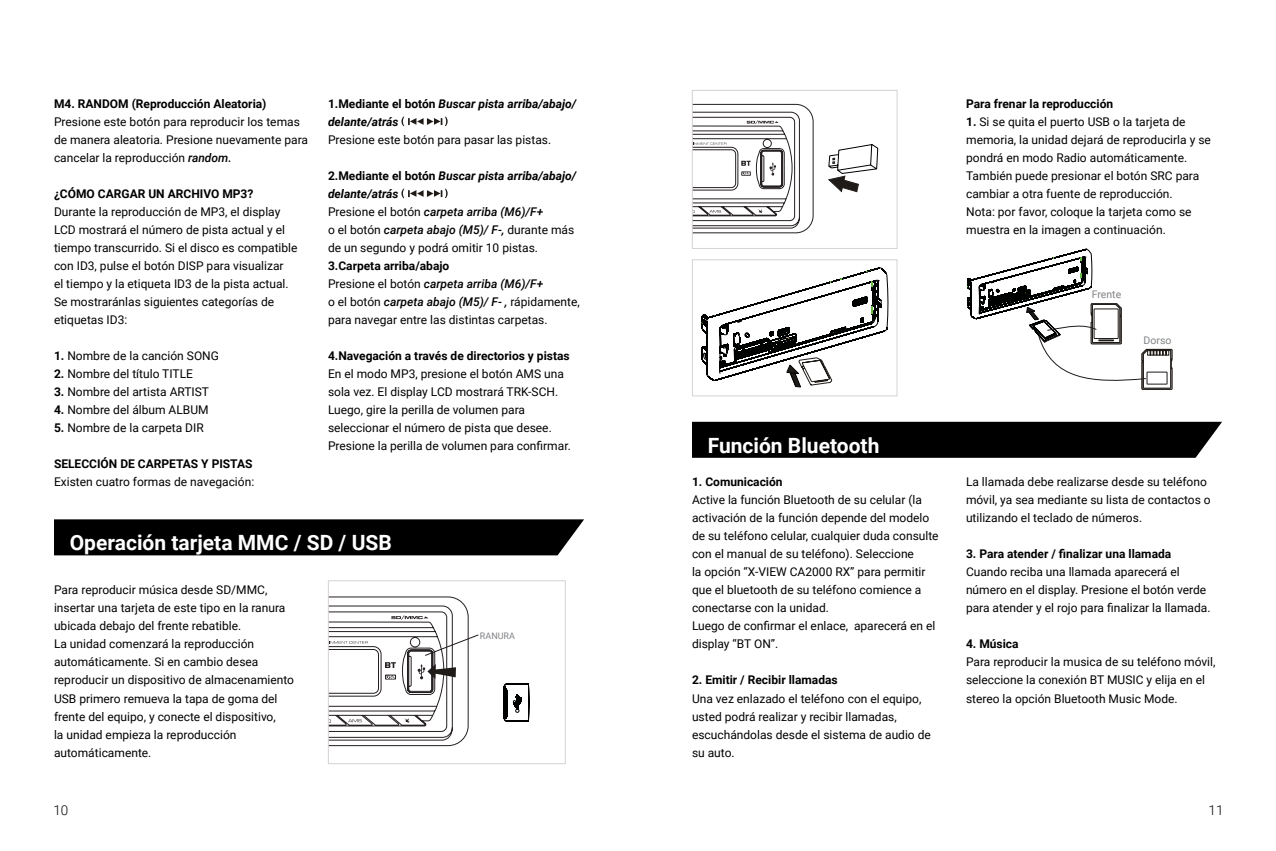
<style>
.page{position:relative;width:1276px;height:851px;background:#fff}
.page>*{position:absolute;margin:0;border:0;box-sizing:border-box;transform-origin:0 0}
.t1{font:700 21px "Roboto";color:#fff}
.t2{font:300 13.5px "Roboto";color:#000}
.t3{font:12px/18px "Roboto";color:#000}
.t4{font:700 12px "Roboto";color:#000}
.t5{font:italic 700 12px/18px "Roboto";color:#000}
.t6{font:10.5px "Roboto";color:#808285}
.t7{font:9px "Roboto";color:#808285}
.s1{font-weight:500;font-style:italic}
.s2{font-weight:700}
.s3{font-style:normal}
.s4{font-weight:700;font-style:italic}
</style>
<div class="page">
<div style="left:692px;top:421px;width:530px;height:36px;background:#000"></div>
<div style="left:54px;top:519px;width:530px;height:36px;background:#000"></div>
<svg style="left:401px;top:117px;width:46px;height:9px"></svg>
<svg style="left:401px;top:189px;width:46px;height:9px"></svg>
<svg style="left:694px;top:104px;width:119px;height:129px"></svg>
<svg style="left:967px;top:249px;width:205px;height:141px"></svg>
<svg style="left:330px;top:596px;width:149px;height:150px"></svg>
<div style="left:328px;top:580px;width:238px;height:184px;border:1px solid #d6d2d1"></div>
<svg style="left:504px;top:683px;width:25px;height:38px"></svg>
<div style="left:692px;top:90px;width:205px;height:159px;border:1px solid #d6d2d1"></div>
<div style="left:692px;top:259px;width:205px;height:137px;border:1px solid #d6d2d1"></div>
<svg style="left:700px;top:267px;width:188px;height:120px"></svg>
<svg style="left:828px;top:144px;width:50px;height:48px"></svg>
<p class="t4" style="left:54px;top:95px;width:214px">M4. RANDOM (Reproducción Aleatoria)</p>
<p class="t3" style="left:54px;top:112px;width:255px">Presione este botón para reproducir los temas de manera aleatoria. Presione nuevamente para cancelar la reproducción <span class="s1">random.</span></p>
<p class="t4" style="left:54px;top:185px;width:201px">¿CÓMO CARGAR UN ARCHIVO MP3?</p>
<p class="t3" style="left:54px;top:202px;width:245px">Durante la reproducción de MP3, el display LCD mostrará el número de pista actual y el tiempo transcurrido. Si el disco es compatible con ID3, pulse el botón DISP para visualizar<br>el tiempo y la etiqueta ID3 de la pista actual.<br>Se mostraránlas siguientes categorías de etiquetas ID3:</p>
<p class="t3" style="left:54px;top:346px;width:166px"><span class="s2">1.</span> Nombre de la canción SONG</p>
<p class="t3" style="left:54px;top:364px;width:140px"><span class="s2">2.</span> Nombre del título TITLE</p>
<p class="t3" style="left:54px;top:382px;width:157px"><span class="s2">3.</span> Nombre del artista ARTIST</p>
<p class="t3" style="left:54px;top:400px;width:156px"><span class="s2">4.</span> Nombre del álbum ALBUM</p>
<p class="t3" style="left:54px;top:418px;width:151px"><span class="s2">5.</span> Nombre de la carpeta DIR</p>
<p class="t4" style="left:54px;top:455px;width:200px">SELECCIÓN DE CARPETAS Y PISTAS</p>
<p class="t3" style="left:54px;top:472px;width:202px">Existen cuatro formas de navegación:</p>
<p class="t5" style="left:328px;top:94px;width:250px"><span class="s3">1.Mediante el botón</span> Buscar pista arriba/abajo/ delante/atrás</p>
<p class="t3" style="left:328px;top:130px;width:225px">Presione este botón para pasar las pistas.</p>
<p class="t3" style="left:328px;top:166px;width:250px"><span class="s2">2.Mediante el botón</span> <span class="s4">Buscar pista arriba/abajo/ delante/atrás<br></span>Presione el botón <span class="s1">carpeta arriba (M6)/F+<br></span>o el botón <span class="s1">carpeta abajo (M5)/ F-,</span> durante más de un segundo y podrá omitir 10 pistas.</p>
<p class="t3" style="left:328px;top:256px;width:253px"><span class="s2">3.Carpeta arriba/abajo<br></span>Presione el botón <span class="s1">carpeta arriba (M6)/F+<br></span>o el botón <span class="s1">carpeta abajo (M5)/ F- ,</span> rápidamente, para navegar entre las distintas carpetas.</p>
<p class="t4" style="left:328px;top:347px;width:243px">4.Navegación a través de directorios y pistas</p>
<p class="t3" style="left:328px;top:364px;width:244px">En el modo MP3, presione el botón AMS una sola vez. El display LCD mostrará TRK-SCH.<br>Luego, gire la perilla de volumen para seleccionar el número de pista que desee.<br>Presione la perilla de volumen para confirmar.</p>
<h1 class="t1" style="left:70px;top:528px;width:323px">Operación tarjeta MMC / SD / USB</h1>
<p class="t3" style="left:54px;top:580px;width:241px">Para reproducir música desde SD/MMC, insertar una tarjeta de este tipo en la ranura ubicada debajo del frente rebatible.<br>La unidad comenzará la reproducción automáticamente. Si en cambio desea reproducir un dispositivo de almacenamiento USB primero remueva la tapa de goma del frente del equipo, y conecte el dispositivo,<br>la unidad empieza la reproducción automáticamente.</p>
<p class="t7" style="left:480px;top:629px;width:37px">RANURA</p>
<p class="t4" style="left:966px;top:95px;width:149px">Para frenar la reproducción</p>
<p class="t3" style="left:966px;top:112px;width:246px"><span class="s2">1.</span> Si se quita el puerto USB o la tarjeta de memoria, la unidad dejará de reproducirla y se pondrá en modo Radio automáticamente.<br>También puede presionar el botón SRC para cambiar a otra fuente de reproducción.<br>Nota: por favor, coloque la tarjeta como se muestra en la imagen a continuación.</p>
<p class="t6" style="left:1091px;top:287px;width:31px">Frente</p>
<p class="t6" style="left:1143px;top:333px;width:29px">Dorso</p>
<h1 class="t1" style="left:708px;top:430px;width:173px">Función Bluetooth</h1>
<p class="t4" style="left:692px;top:473px;width:92px">1. Comunicación</p>
<p class="t3" style="left:692px;top:490px;width:248px">Active la función Bluetooth de su celular (la activación de la función depende del modelo de su teléfono celular, cualquier duda consulte con el manual de su teléfono). Seleccione<br>la opción “X-VIEW CA2000 RX” para permitir que el bluetooth de su teléfono comience a conectarse con la unidad.<br>Luego de confirmar el enlace, aparecerá en el display “BT ON”.</p>
<p class="t4" style="left:692px;top:671px;width:147px">2. Emitir / Recibir llamadas</p>
<p class="t3" style="left:692px;top:688px;width:240px">Una vez enlazado el teléfono con el equipo, usted podrá realizar y recibir llamadas, escuchándolas desde el sistema de audio de su auto.</p>
<p class="t3" style="left:966px;top:472px;width:246px">La llamada debe realizarse desde su teléfono móvil, ya sea mediante su lista de contactos o utilizando el teclado de números.</p>
<p class="t4" style="left:966px;top:545px;width:207px">3. Para atender / finalizar una llamada</p>
<p class="t3" style="left:966px;top:562px;width:246px">Cuando reciba una llamada aparecerá el número en el display. Presione el botón verde para atender y el rojo para finalizar la llamada.</p>
<p class="t4" style="left:966px;top:635px;width:54px">4. Música</p>
<p class="t3" style="left:966px;top:652px;width:251px">Para reproducir la musica de su teléfono móvil, seleccione la conexión BT MUSIC y elija en el stereo la opción Bluetooth Music Mode.</p>
<p class="t2" style="left:53px;top:800px;width:16px">10</p>
<p class="t2" style="left:1208px;top:800px;width:16px">11</p>
</div>
